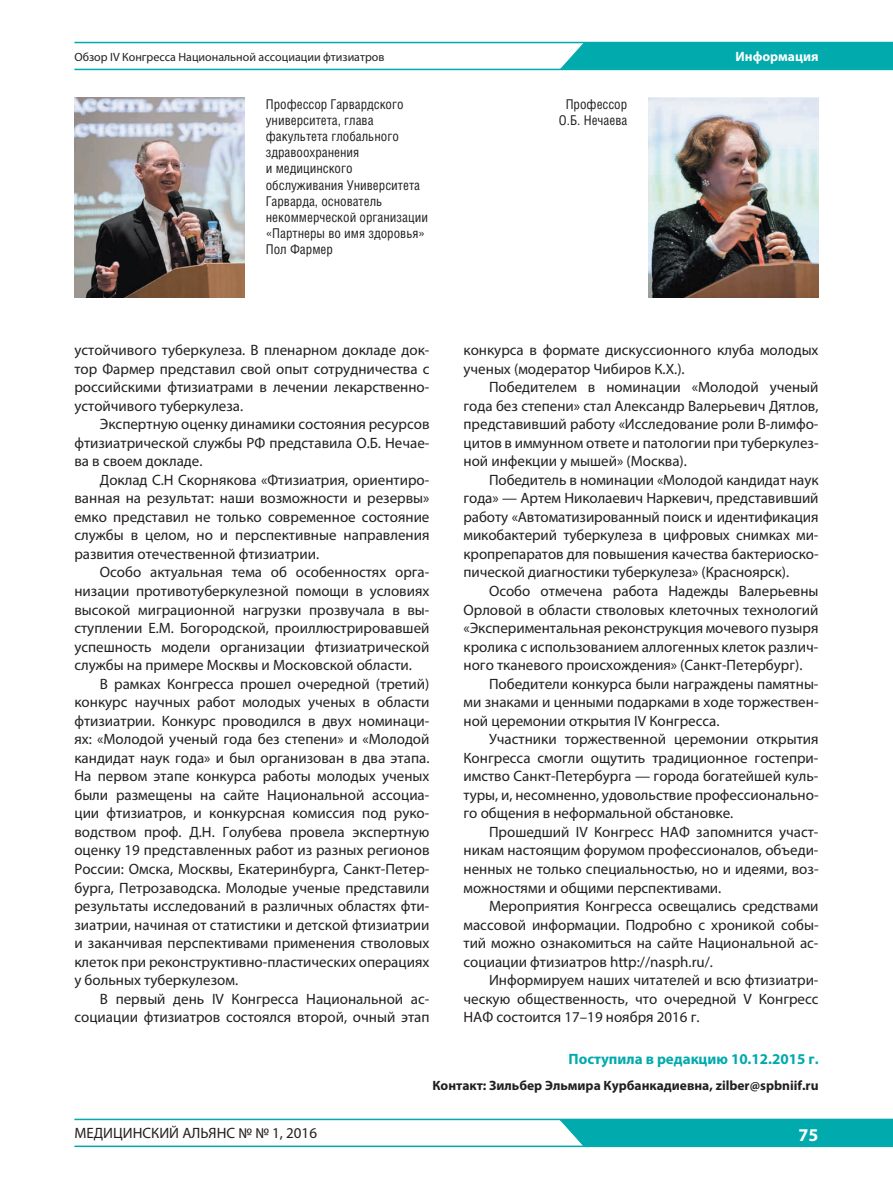
<style>
.page{position:relative;width:893px;height:1191px;background:#fff}
.page>*{position:absolute;margin:0;border:0;box-sizing:border-box;transform-origin:0 0}
.t1{font:700 18px "Myriad Pro";color:#fff}
.t2{font:15px/18.6px "Myriad Pro";color:#231f20;text-align:justify}
.t3{font:700 15px "Myriad Pro";color:#00aaad}
.t4{font:13.5px/16.2px "Helios Cond";color:#231f20}
.t5{font:700 13.5px "Myriad Pro";color:#231f20}
.t6{font:700 13.5px "Myriad Pro";color:#fff}
.t7{font:12px "Myriad Pro";color:#231f20}
</style>
<div class="page">
<div style="left:559px;top:1120px;width:334px;height:25px;background:#00aaad"></div>
<hr style="left:74px;top:1145px;width:819px;height:2px;background:#00aaad">
<hr style="left:74px;top:1118px;width:819px;height:2px;background:#00aaad">
<hr style="left:74px;top:42px;width:819px;height:1px;background:#00aaad">
<hr style="left:74px;top:69px;width:819px;height:1px;background:#00aaad">
<svg style="left:559px;top:43px;width:334px;height:26px;background:#0aadb0"></svg>
<img style="left:74px;top:98px;width:170px;height:200px">
<img style="left:648px;top:98px;width:171px;height:200px">
<p class="t7" style="left:74px;top:49px;width:312px">Обзор IV Конгресса Национальной ассоциации фтизиатров</p>
<p class="t4" style="left:266px;top:95px;width:164px">Профессор Гарвардского университета, глава факультета глобального здравоохранения<br>и медицинского обслуживания Университета<br>Гарварда, основатель некоммерческой организации «Партнеры во имя здоровья»<br>Пол Фармер</p>
<p class="t4" style="left:559px;top:95px;width:70px;text-align:center">Профессор<br>О.Б. Нечаева</p>
<p class="t6" style="left:735px;top:48px;width:85px">Информация</p>
<p class="t2" style="left:74px;top:340px;width:357px">устойчивого туберкулеза. В пленарном докладе док&shy;тор Фармер представил свой опыт сотрудничества с российскими фтизиатрами в лечении лекарственно&shy;устойчивого туберкулеза.</p>
<p class="t2" style="left:74px;top:414px;width:357px;text-indent:26px">Экспертную оценку динамики состояния ресурсов фтизиатрической службы РФ представила О.Б. Нечае&shy;ва в своем докладе.</p>
<p class="t2" style="left:74px;top:470px;width:357px;text-indent:26px">Доклад С.Н Скорнякова «Фтизиатрия, ориентиро&shy;ванная на результат: наши возможности и резервы» емко представил не только современное состояние службы в целом, но и перспективные направления развития отечественной фтизиатрии.</p>
<p class="t2" style="left:74px;top:563px;width:357px;text-indent:26px">Особо актуальная тема об особенностях орга&shy;низации противотуберкулезной помощи в условиях высокой миграционной нагрузки прозвучала в вы&shy;ступлении E.М. Богородской, проиллюстрировавшей успешность модели организации фтизиатрической службы на примере Москвы и Московской области.</p>
<p class="t2" style="left:74px;top:674px;width:357px;text-indent:26px">В рамках Конгресса прошел очередной (третий) конкурс научных работ молодых ученых в области фтизиатрии. Конкурс проводился в двух номинаци&shy;ях: «Молодой ученый года без степени» и «Молодой кандидат наук года» и был организован в два этапа.<br>На первом этапе конкурса работы молодых ученых были размещены на сайте Национальной ассоциа&shy;ции фтизиатров, и конкурсная комиссия под руко&shy;водством проф. Д.Н. Голубева провела экспертную оценку 19 представленных работ из разных регионов России: Омска, Москвы, Екатеринбурга, Санкт-Петер&shy;бурга, Петрозаводска. Молодые ученые представили результаты исследований в различных областях фти&shy;зиатрии, начиная от статистики и детской фтизиатрии и заканчивая перспективами применения стволовых клеток при реконструктивно-пластических операциях у больных туберкулезом.</p>
<p class="t2" style="left:74px;top:989px;width:357px;text-align:right">В первый день IV Конгресса Национальной ас&shy;социации фтизиатров состоялся второй, очный этап</p>
<p class="t2" style="left:463px;top:340px;width:357px">конкурса в формате дискуссионного клуба молодых ученых (модератор Чибиров К.Х.).</p>
<p class="t2" style="left:463px;top:378px;width:357px;text-indent:26px">Победителем в номинации «Молодой ученый года без степени» стал Александр Валерьевич Дятлов, представивший работу «Исследование роли В-лимфо&shy;цитов в иммунном ответе и патологии при туберкулез&shy;ной инфекции у мышей» (Москва).</p>
<p class="t2" style="left:463px;top:470px;width:357px;text-indent:26px">Победитель в номинации «Молодой кандидат наук года» — Артем Николаевич Наркевич, представивший работу «Автоматизированный поиск и идентификация микобактерий туберкулеза в цифровых снимках ми&shy;кропрепаратов для повышения качества бактериоско&shy;пической диагностики туберкулеза» (Красноярск).</p>
<p class="t2" style="left:463px;top:581px;width:357px;text-indent:26px">Особо отмечена работа Надежды Валерьевны Орловой в области стволовых клеточных технологий «Экспериментальная реконструкция мочевого пузыря кролика с использованием аллогенных клеток различ&shy;ного тканевого происхождения» (Санкт-Петербург).</p>
<p class="t2" style="left:463px;top:674px;width:357px;text-indent:26px">Победители конкурса были награждены памятны&shy;ми знаками и ценными подарками в ходе торжествен&shy;ной церемонии открытия IV Конгресса.</p>
<p class="t2" style="left:463px;top:729px;width:357px;text-indent:26px">Участники торжественной церемонии открытия Конгресса смогли ощутить традиционное гостепри&shy;имство Санкт-Петербурга — города богатейшей куль&shy;туры, и, несомненно, удовольствие профессионально&shy;го общения в неформальной обстановке.</p>
<p class="t2" style="left:463px;top:822px;width:357px;text-indent:26px">Прошедший IV Конгресс НАФ запомнится участ&shy;никам настоящим форумом профессионалов, объеди&shy;ненных не только специальностью, но и идеями, воз&shy;можностями и общими перспективами.</p>
<p class="t2" style="left:463px;top:896px;width:357px;text-indent:26px">Мероприятия Конгресса освещались средствами массовой информации. Подробно с хроникой собы&shy;тий можно ознакомиться на сайте Национальной ас&shy;социации фтизиатров http://nasph.ru/.</p>
<p class="t2" style="left:463px;top:970px;width:357px;text-indent:26px">Информируем наших читателей и всю фтизиатри&shy;ческую общественность, что очередной V Конгресс НАФ состоится 17–19 ноября 2016 г.</p>
<p class="t3" style="left:569px;top:1049px;width:251px">Поступила в редакцию 10.12.2015 г.</p>
<p class="t5" style="left:432px;top:1077px;width:388px">Контакт: Зильбер Эльмира Курбанкадиевна, zilber@spbniif.ru</p>
<p class="t2" style="left:74px;top:1123px;width:244px">МЕДИЦИНСКИЙ АЛЬЯНС № № 1, 2016</p>
<p class="t1" style="left:798px;top:1123px;width:21px">75</p>
</div>
